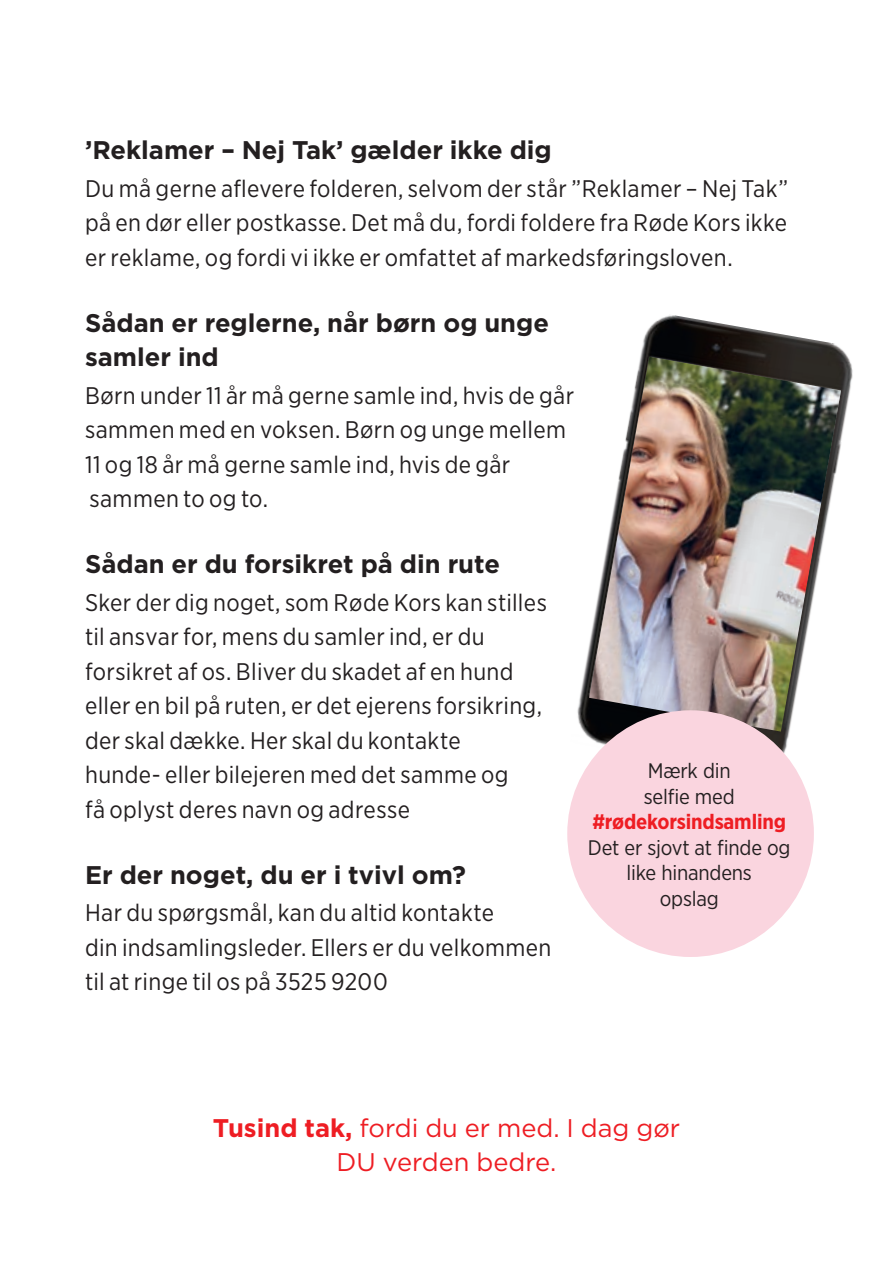
<style>
.page{position:relative;width:893px;height:1276px;background:#fff}
.page>*{position:absolute;margin:0;border:0;box-sizing:border-box;transform-origin:0 0}
.ny_mellemrubrik{font:700 25.5px/34.5px "Gotham";color:#231f20}
.Rød_tekst{font:25.5px/34.5px "Gotham";color:#ee1d23;text-align:center}
.Brød{font:24px/34.5px "Gotham Narrow";letter-spacing:.015em;color:#231f20}
.t1{font:21px/25.5px "Gotham Narrow";letter-spacing:-.01em;color:#231f20}
.s1{font-weight:700;color:#ee1d23}
.s2{font-weight:700}
</style>
<div class="page">
<img style="left:577px;top:315px;width:276px;height:438px">
<img style="left:589px;top:357px;width:252px;height:374px">
<div style="left:567px;top:710px;width:247px;height:247px;background:#fad5df;border-radius:50%"></div>
<p class="ny_mellemrubrik" style="left:85px;top:133px;width:468px">’Reklamer – Nej Tak’ gælder ikke dig</p>
<p class="Brød" style="left:85px;top:170px;width:705px;text-align:justify">Du må gerne aflevere folderen, selvom der står ”Reklamer – Nej Tak” på en dør eller postkasse. Det må du, fordi foldere fra Røde Kors ikke er reklame, og fordi vi ikke er omfattet af markedsføringsloven.</p>
<p class="ny_mellemrubrik" style="left:85px;top:305px;width:465px">Sådan er reglerne, når børn og unge samler ind</p>
<p class="Brød" style="left:85px;top:377px;width:491px">Børn under 11 år må gerne samle ind, hvis de går sammen med en voksen. Børn og unge mellem 11 og 18 år må gerne samle ind, hvis de går sammen to og to.</p>
<p class="ny_mellemrubrik" style="left:85px;top:547px;width:416px">Sådan er du forsikret på din rute</p>
<p class="Brød" style="left:85px;top:584px;width:463px">Sker der dig noget, som Røde Kors kan stilles til ansvar for, mens du samler ind, er du forsikret af os. Bliver du skadet af en hund eller en bil på ruten, er det ejerens forsikring, der skal dække. Her skal du kontakte<br>hunde- eller bilejeren med det samme og<br>få oplyst deres navn og adresse</p>
<p class="ny_mellemrubrik" style="left:85px;top:857px;width:382px">Er der noget, du er i tvivl om?</p>
<p class="Brød" style="left:85px;top:895px;width:468px">Har du spørgsmål, kan du altid kontakte<br>din indsamlingsleder. Ellers er du velkommen til at ringe til os på 3525 9200</p>
<p class="t1" style="left:644px;top:757px;width:92px">Mærk din selfie med</p>
<p class="t1" style="left:588px;top:808px;width:204px;text-align:center"><span class="s1">#rødekorsindsamling<br></span>Det er sjovt at finde og like hinandens<br>opslag</p>
<p class="Rød_tekst" style="left:213px;top:1110px;width:469px"><span class="s2">Tusind tak,</span> fordi du er med. I dag gør<br>DU verden bedre.</p>
</div>
